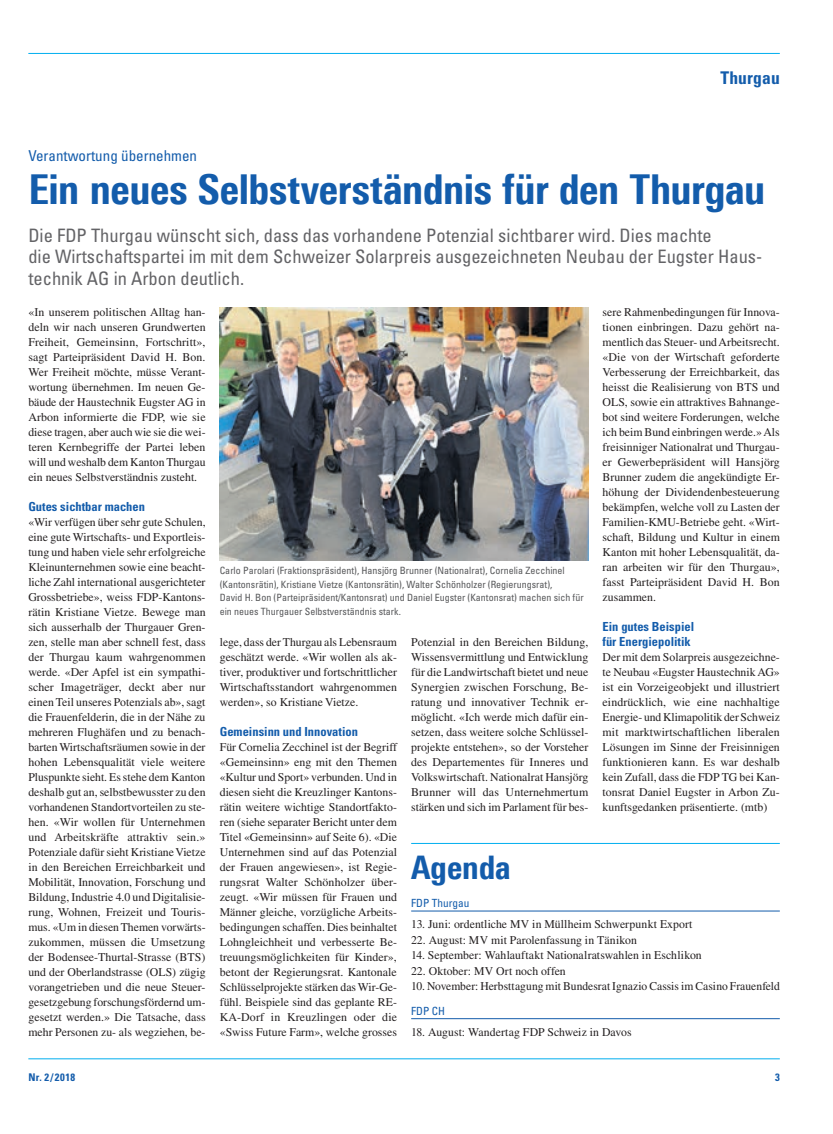
<style>
.page{position:relative;width:833px;height:1134px;background:#fff}
.page>*{position:absolute;margin:0;border:0;box-sizing:border-box;transform-origin:0 0}
.t1{font:800 41.25px "Linotype Univers 720 Cn";letter-spacing:-.01em;color:#135cab}
.t2{font:800 32.5px "Linotype Univers 720 Cn";color:#135cab}
.t3{font:condensed 18.5px/21.9px "Univers LT Std";color:#636366}
.t4{font:700 condensed 17.5px "Univers LT Std";letter-spacing:.01em;color:#135cab}
.t5{font:condensed 15px "Univers LT Std";color:#135cab}
.t6{font:700 condensed 12.5px/15px "Univers LT Std";color:#135cab}
.t7{font:11.88px/15px "Times LT Std";color:#231f20;text-align:justify}
.t8{font:condensed 11.25px "Univers LT Std";color:#135cab}
.t9{font:700 condensed 10.62px "Univers LT Std";letter-spacing:.05em;color:#135cab}
.t10{font:condensed 10px/13.8px "Univers LT Std";color:#57585a}
</style>
<div class="page">
<hr style="left:28px;top:53px;width:752px;height:1px;background:#00aeef">
<hr style="left:28px;top:1058px;width:752px;height:1px;background:#00aeef">
<img style="left:220px;top:307px;width:368px;height:253px">
<hr style="left:411px;top:843px;width:369px;height:1px;background:#00aeef">
<hr style="left:411px;top:911px;width:369px;height:1px;background:#135cab">
<hr style="left:411px;top:1018px;width:369px;height:1px;background:#135cab">
<h3 class="t4" style="left:720px;top:67px;width:61px">Thurgau</h3>
<p class="t5" style="left:28px;top:147px;width:170px">Verantwortung übernehmen</p>
<h1 class="t1" style="left:28px;top:164px;width:738px">Ein neues Selbstverständnis für den Thurgau</h1>
<h3 class="t3" style="left:28px;top:224px;width:735px">Die FDP Thurgau wünscht sich, dass das vorhandene Potenzial sichtbarer wird. Dies machte<br>die Wirtschaftspartei im mit dem Schweizer Solarpreis ausgezeichneten Neubau der Eugster Haus&shy;technik AG in Arbon deutlich.</h3>
<p class="t7" style="left:28px;top:304px;width:179px">«In unserem politischen Alltag han&shy;deln wir nach unseren Grundwerten Freiheit, Gemeinsinn, Fortschritt», sagt Parteipräsident David H. Bon.<br>Wer Freiheit möchte, müsse Verant&shy;wortung übernehmen. Im neuen Ge&shy;bäude der Haustechnik Eugster AG in Arbon informierte die FDP, wie sie diese tragen, aber auch wie sie die wei&shy;teren Kernbegriffe der Partei leben will und weshalb dem Kanton Thurgau ein neues Selbstverständnis zusteht.</p>
<p class="t6" style="left:28px;top:498px;width:118px">Gutes sichtbar machen</p>
<p class="t7" style="left:28px;top:514px;width:179px">«Wir verfügen über sehr gute Schulen, eine gute Wirtschafts- und Exportleis&shy;tung und haben viele sehr erfolgreiche Kleinunternehmen sowie eine beacht&shy;liche Zahl international ausgerichteter Grossbetriebe», weiss FDP-Kantons&shy;rätin Kristiane Vietze. Bewege man sich ausserhalb der Thurgauer Gren&shy;zen, stelle man aber schnell fest, dass der Thurgau kaum wahrgenommen werde. «Der Apfel ist ein sympathi&shy;scher Imageträger, deckt aber nur einen Teil unseres Potenzials ab», sagt die Frauenfelderin, die in der Nähe zu mehreren Flughäfen und zu benach&shy;barten Wirtschaftsräumen sowie in der hohen Lebensqualität viele weitere Pluspunkte sieht. Es stehe dem Kanton deshalb gut an, selbstbewusster zu den vorhandenen Standortvorteilen zu ste&shy;hen. «Wir wollen für Unternehmen und Arbeitskräfte attraktiv sein.» Potenziale dafür sieht Kristiane Vietze in den Bereichen Erreichbarkeit und Mobilität, Innovation, Forschung und Bildung, Industrie 4.0 und Digitalisie&shy;rung, Wohnen, Freizeit und Touris&shy;mus. «Um in diesen Themen vorwärts&shy;zukommen, müssen die Umsetzung der Bodensee-Thurtal-Strasse (BTS) und der Oberlandstrasse (OLS) zügig vorangetrieben und die neue Steuer&shy;gesetzgebung forschungsfördernd um&shy;gesetzt werden.» Die Tatsache, dass mehr Personen zu- als wegziehen, be-</p>
<p class="t7" style="left:602px;top:304px;width:179px">sere Rahmenbedingungen für Innova&shy;tionen einbringen. Dazu gehört na&shy;mentlich das Steuer- und Arbeitsrecht. «Die von der Wirtschaft geforderte Verbesserung der Erreichbarkeit, das heisst die Realisierung von BTS und OLS, sowie ein attraktives Bahnange&shy;bot sind weitere Forderungen, welche ich beim Bund einbringen werde.» Als freisinniger Nationalrat und Thurgau&shy;er Gewerbepräsident will Hansjörg Brunner zudem die angekündigte Er&shy;höhung der Dividendenbesteuerung bekämpfen, welche voll zu Lasten der Familien-KMU-Betriebe geht. «Wirt&shy;schaft, Bildung und Kultur in einem Kanton mit hoher Lebensqualität, da&shy;ran arbeiten wir für den Thurgau», fasst Parteipräsident David H. Bon zusammen.</p>
<p class="t6" style="left:602px;top:618px;width:93px">Ein gutes Beispiel für Energiepolitik</p>
<p class="t7" style="left:602px;top:649px;width:179px">Der mit dem Solarpreis ausgezeichne&shy;te Neubau «Eugster Haustechnik AG» ist ein Vorzeigeobjekt und illustriert eindrücklich, wie eine nachhaltige Energie- und Klimapolitik der Schweiz mit marktwirtschaftlichen liberalen Lösungen im Sinne der Freisinnigen funktionieren kann. Es war deshalb kein Zufall, dass die FDP TG bei Kan&shy;tonsrat Daniel Eugster in Arbon Zu&shy;kunftsgedanken präsentierte. (mtb)</p>
<p class="t10" style="left:220px;top:563px;width:365px">Carlo Parolari (Fraktionspräsident), Hansjörg Brunner (Nationalrat), Cornelia Zecchinel (Kantonsrätin), Kristiane Vietze (Kantonsrätin), Walter Schönholzer (Regierungsrat),<br>David H. Bon (Parteipräsident/Kantonsrat) und Daniel Eugster (Kantonsrat) machen sich für ein neues Thurgauer Selbstverständnis stark.</p>
<p class="t7" style="left:220px;top:634px;width:179px">lege, dass der Thurgau als Lebensraum geschätzt werde. «Wir wollen als ak&shy;tiver, produktiver und fortschrittlicher Wirtschaftsstandort wahrgenommen werden», so Kristiane Vietze.</p>
<p class="t6" style="left:220px;top:723px;width:140px">Gemeinsinn und Innovation</p>
<p class="t7" style="left:220px;top:739px;width:179px">Für Cornelia Zecchinel ist der Begriff «Gemeinsinn» eng mit den Themen «Kultur und Sport» verbunden. Und in diesen sieht die Kreuzlinger Kantons&shy;rätin weitere wichtige Standortfakto&shy;ren (siehe separater Bericht unter dem Titel «Gemeinsinn» auf Seite 6). «Die Unternehmen sind auf das Potenzial der Frauen angewiesen», ist Regie&shy;rungsrat Walter Schönholzer über&shy;zeugt. «Wir müssen für Frauen und Männer gleiche, vorzügliche Arbeits&shy;bedingungen schaffen. Dies beinhaltet Lohngleichheit und verbesserte Be&shy;treuungsmöglichkeiten für Kinder», betont der Regierungsrat. Kantonale Schlüsselprojekte stärken das Wir-Ge&shy;fühl. Beispiele sind das geplante RE-KA-Dorf in Kreuzlingen oder die «Swiss Future Farm», welche grosses</p>
<p class="t7" style="left:411px;top:634px;width:179px">Potenzial in den Bereichen Bildung, Wissensvermittlung und Entwicklung für die Landwirtschaft bietet und neue Synergien zwischen Forschung, Be&shy;ratung und innovativer Technik er&shy;möglicht. «Ich werde mich dafür ein&shy;setzen, dass weitere solche Schlüssel&shy;projekte entstehen», so der Vorsteher des Departementes für Inneres und Volkswirtschaft. Nationalrat Hansjörg Brunner will das Unternehmertum stärken und sich im Parlament für bes-</p>
<h2 class="t2" style="left:411px;top:848px;width:101px">Agenda</h2>
<p class="t8" style="left:411px;top:896px;width:60px">FDP Thurgau</p>
<p class="t7" style="left:411px;top:916px;width:283px">13. Juni: ordentliche MV in Müllheim Schwerpunkt Export</p>
<p class="t7" style="left:411px;top:932px;width:227px">22. August: MV mit Parolenfassung in Tänikon</p>
<p class="t7" style="left:411px;top:948px;width:292px">14. September: Wahlauftakt Nationalratswahlen in Eschlikon</p>
<p class="t7" style="left:411px;top:963px;width:156px">22. Oktober: MV Ort noch offen</p>
<p class="t7" style="left:411px;top:979px;width:370px">10. November: Herbsttagung mit Bundesrat Ignazio Cassis im Casino Frauenfeld</p>
<p class="t8" style="left:411px;top:1004px;width:35px">FDP CH</p>
<p class="t7" style="left:411px;top:1024px;width:222px">18. August: Wandertag FDP Schweiz in Davos</p>
<p class="t9" style="left:28px;top:1070px;width:48px">Nr. 2/2018</p>
<p class="t9" style="left:775px;top:1070px;width:6px">3</p>
</div>
